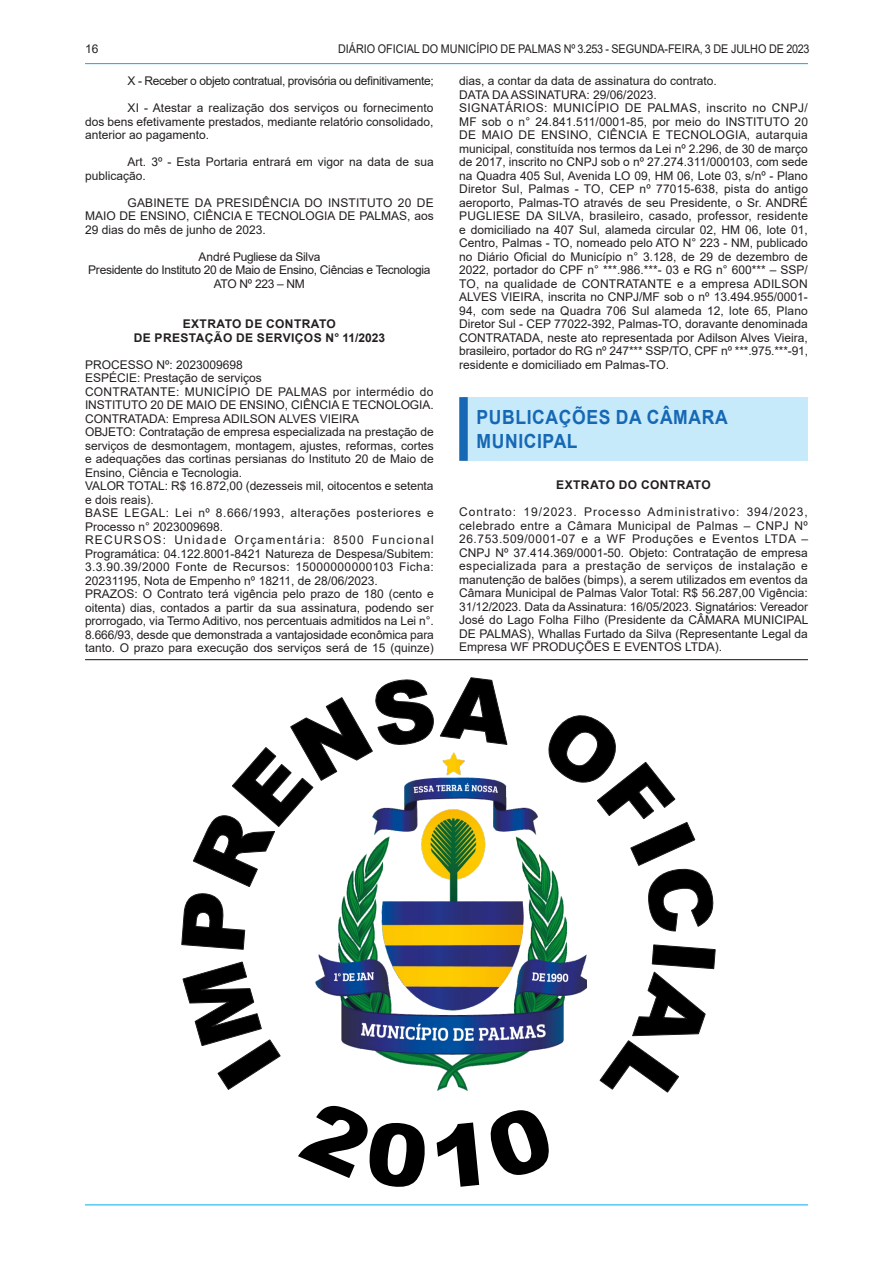
<style>
.page{position:relative;width:893px;height:1263px;background:#fff}
.page>*{position:absolute;margin:0;border:0;box-sizing:border-box;transform-origin:0 0}
.CHANCELA{font:700 19.5px/24px "Arial";letter-spacing:.035em;color:#1768b4;scale:.9 1}
.SEM_PARAGRAFO{font:12px/13.5px "Arial";color:#231f20;text-align:justify}
.TEXTO{font:12px/13.5px "Arial";color:#231f20;text-align:justify}
.ASSINATURA{font:12px "Arial";letter-spacing:-.025em;color:#231f20}
.SEM_PARAGRAFO-2{font:12px/13.5px "Arial";letter-spacing:.045em;color:#231f20}
.SEM_PARAGRAFO-3{font:12px "Arial";color:#231f20;scale:.9 1}
.TITULO{font:700 12px "Arial";letter-spacing:.035em;color:#231f20}
.TEXTO-2{font:12px "Arial";letter-spacing:-.03em;color:#231f20}
</style>
<div class="page">
<hr style="left:85px;top:63px;width:723px;height:1px;background:#00aeef">
<hr style="left:85px;top:1204px;width:723px;height:1px;background:#00aeef">
<hr style="left:85px;top:659px;width:723px;height:1px;background:#231f20">
<svg style="left:298px;top:1106px;width:251px;height:81px"></svg>
<img style="left:315px;top:807px;width:273px;height:284px">
<div style="left:463px;top:397px;width:349px;height:64px;background:#c6eafa"></div>
<div style="left:459px;top:397px;width:9px;height:64px;background:#1768b4"></div>
<div style="left:808px;top:397px;width:8px;height:64px;background:#fff"></div>
<svg style="left:315px;top:752px;width:200px;height:134px"></svg>
<svg style="left:538px;top:807px;width:50px;height:128px"></svg>
<p class="SEM_PARAGRAFO" style="left:85px;top:42px;width:15px">16</p>
<p class="SEM_PARAGRAFO-3" style="left:338px;top:40px;width:525px">DIÁRIO OFICIAL DO MUNICÍPIO DE PALMAS Nº 3.253 - SEGUNDA-FEIRA, 3 DE JULHO DE 2023</p>
<p class="TEXTO-2" style="left:128px;top:73px;width:308px">X - Receber o objeto contratual, provisória ou definitivamente;</p>
<p class="TEXTO" style="left:85px;top:101px;width:350px;text-indent:43px">XI - Atestar a realização dos serviços ou fornecimento dos bens efetivamente prestados, mediante relatório consolidado, anterior ao pagamento.</p>
<p class="TEXTO" style="left:85px;top:155px;width:350px;text-indent:43px">Art. 3º - Esta Portaria entrará em vigor na data de sua publicação.</p>
<p class="TEXTO" style="left:85px;top:196px;width:350px;text-indent:43px">GABINETE DA PRESIDÊNCIA DO INSTITUTO 20 DE MAIO DE ENSINO, CIÊNCIA E TECNOLOGIA DE PALMAS, aos 29 dias do mês de junho de 2023.</p>
<p class="ASSINATURA" style="left:198px;top:248px;width:123px">André Pugliese da Silva</p>
<p class="ASSINATURA" style="left:88px;top:262px;width:344px">Presidente do Instituto 20 de Maio de Ensino, Ciências e Tecnologia</p>
<p class="ASSINATURA" style="left:214px;top:275px;width:93px">ATO Nº 223 – NM</p>
<p class="TITULO" style="left:183px;top:316px;width:155px">EXTRATO DE CONTRATO</p>
<p class="TITULO" style="left:134px;top:329px;width:253px">DE PRESTAÇÃO DE SERVIÇOS N° 11/2023</p>
<p class="SEM_PARAGRAFO" style="left:85px;top:358px;width:159px">PROCESSO Nº: 2023009698</p>
<p class="SEM_PARAGRAFO" style="left:85px;top:371px;width:178px">ESPÉCIE: Prestação de serviços</p>
<p class="SEM_PARAGRAFO" style="left:85px;top:385px;width:350px">CONTRATANTE: MUNICÍPIO DE PALMAS por intermédio do<br>INSTITUTO 20 DE MAIO DE ENSINO, CIÊNCIA E TECNOLOGIA.</p>
<p class="SEM_PARAGRAFO" style="left:85px;top:412px;width:276px">CONTRATADA: Empresa ADILSON ALVES VIEIRA</p>
<p class="SEM_PARAGRAFO" style="left:85px;top:425px;width:350px">OBJETO: Contratação de empresa especializada na prestação de serviços de desmontagem, montagem, ajustes, reformas, cortes e adequações das cortinas persianas do Instituto 20 de Maio de Ensino, Ciência e Tecnologia.</p>
<p class="SEM_PARAGRAFO" style="left:85px;top:479px;width:350px">VALOR TOTAL: R$ 16.872,00 (dezesseis mil, oitocentos e setenta e dois reais).</p>
<p class="SEM_PARAGRAFO-2" style="left:85px;top:506px;width:350px">BASE LEGAL: Lei nº 8.666/1993, alterações posteriores e<br>Processo n° 2023009698.</p>
<p class="SEM_PARAGRAFO" style="left:85px;top:533px;width:350px">RECURSOS: Unidade Orçamentária: 8500 Funcional Programática: 04.122.8001-8421 Natureza de Despesa/Subitem:<br>3.3.90.39/2000 Fonte de Recursos: 15000000000103 Ficha:<br>20231195, Nota de Empenho nº 18211, de 28/06/2023.</p>
<p class="SEM_PARAGRAFO" style="left:85px;top:587px;width:350px">PRAZOS: O Contrato terá vigência pelo prazo de 180 (cento e oitenta) dias, contados a partir da sua assinatura, podendo ser prorrogado, via Termo Aditivo, nos percentuais admitidos na Lei n°.<br>8.666/93, desde que demonstrada a vantajosidade econômica para tanto. O prazo para execução dos serviços será de 15 (quinze)</p>
<p class="SEM_PARAGRAFO" style="left:459px;top:74px;width:259px">dias, a contar da data de assinatura do contrato.</p>
<p class="SEM_PARAGRAFO" style="left:459px;top:88px;width:199px">DATA DA ASSINATURA: 29/06/2023.</p>
<p class="SEM_PARAGRAFO" style="left:459px;top:101px;width:350px">SIGNATÁRIOS: MUNICÍPIO DE PALMAS, inscrito no CNPJ/ MF sob o n° 24.841.511/0001-85, por meio do INSTITUTO 20<br>DE MAIO DE ENSINO, CIÊNCIA E TECNOLOGIA, autarquia municipal, constituída nos termos da Lei nº 2.296, de 30 de março de 2017, inscrito no CNPJ sob o nº 27.274.311/000103, com sede na Quadra 405 Sul, Avenida LO 09, HM 06, Lote 03, s/nº - Plano Diretor Sul, Palmas - TO, CEP nº 77015-638, pista do antigo aeroporto, Palmas-TO através de seu Presidente, o Sr. ANDRÉ PUGLIESE DA SILVA, brasileiro, casado, professor, residente e domiciliado na 407 Sul, alameda circular 02, HM 06, lote 01, Centro, Palmas - TO, nomeado pelo ATO N° 223 - NM, publicado no Diário Oficial do Município n° 3.128, de 29 de dezembro de 2022, portador do CPF n° ***.986.***- 03 e RG n° 600*** – SSP/ TO, na qualidade de CONTRATANTE e a empresa ADILSON ALVES VIEIRA, inscrita no CNPJ/MF sob o nº 13.494.955/0001- 94, com sede na Quadra 706 Sul alameda 12, lote 65, Plano Diretor Sul - CEP 77022-392, Palmas-TO, doravante denominada CONTRATADA, neste ato representada por Adilson Alves Vieira, brasileiro, portador do RG nº 247*** SSP/TO, CPF nº ***.975.***-91, residente e domiciliado em Palmas-TO.</p>
<p class="CHANCELA" style="left:477px;top:405px;width:281px">PUBLICAÇÕES DA CÂMARA<br>MUNICIPAL</p>
<p class="TITULO" style="left:556px;top:477px;width:156px">EXTRATO DO CONTRATO</p>
<p class="SEM_PARAGRAFO" style="left:459px;top:505px;width:351px">Contrato: 19/2023. Processo Administrativo: 394/2023, celebrado entre a Câmara Municipal de Palmas – CNPJ Nº 26.753.509/0001-07 e a WF Produções e Eventos LTDA – CNPJ Nº 37.414.369/0001-50. Objeto: Contratação de empresa especializada para a prestação de serviços de instalação e manutenção de balões (bimps), a serem utilizados em eventos da Câmara Municipal de Palmas Valor Total: R$ 56.287,00 Vigência:<br>31/12/2023. Data da Assinatura: 16/05/2023. Signatários: Vereador José do Lago Folha Filho (Presidente da CÂMARA MUNICIPAL DE PALMAS), Whallas Furtado da Silva (Representante Legal da Empresa WF PRODUÇÕES E EVENTOS LTDA).</p>
</div>
